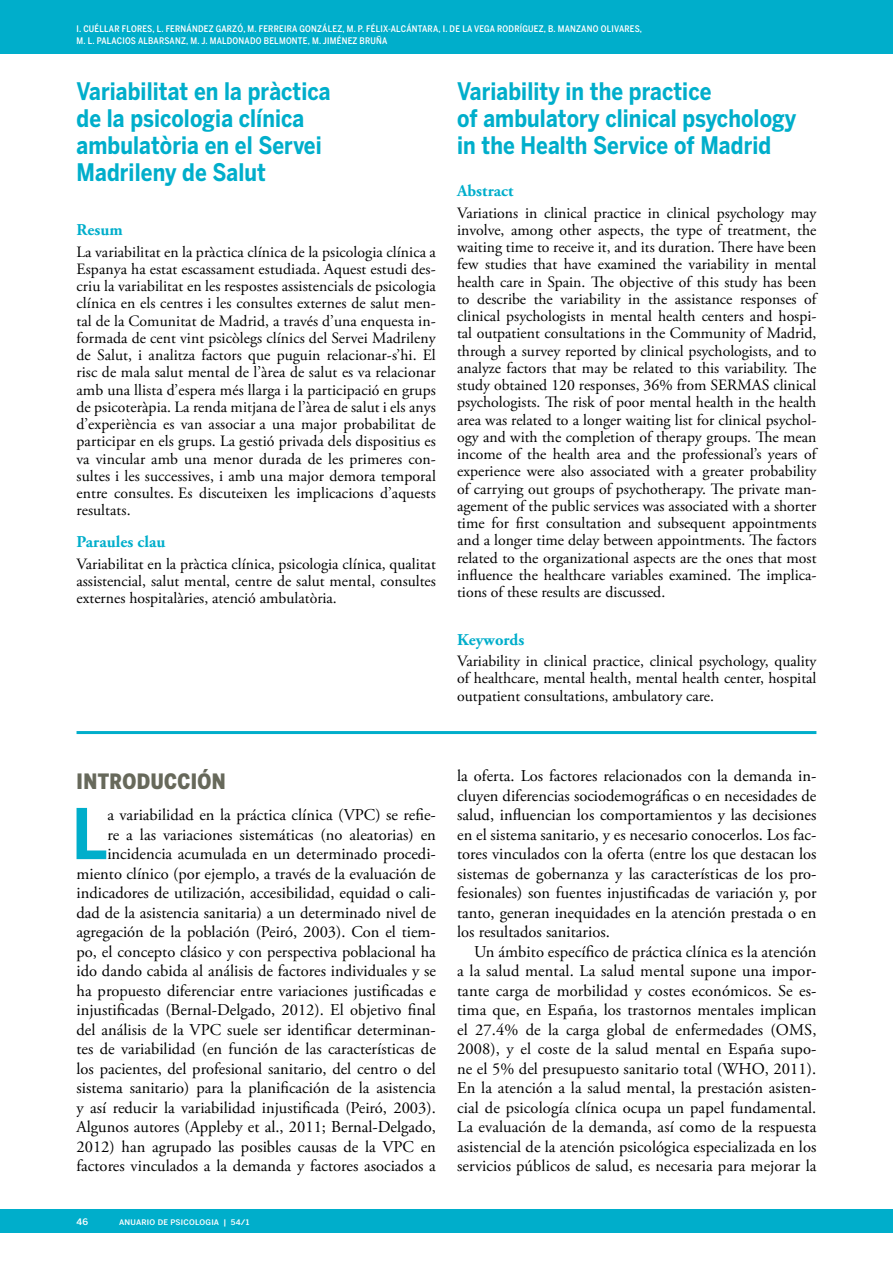
<style>
.page{position:relative;width:893px;height:1263px;background:#fff}
.page>*{position:absolute;margin:0;border:0;box-sizing:border-box;transform-origin:0 0}
.t1{font:700 69.15px "Benton Sans Cond";color:#00aecb}
.t2{font:700 24px/27px "Benton Sans";letter-spacing:.005em;color:#00aecb;scale:.85 1}
.t3{font:900 21px "Benton Sans Cond";letter-spacing:.02em;color:#67695b}
.t4{font:16.5px/19.5px "Adobe Garamond Pro";color:#000;text-align:justify}
.t5{font:700 16.5px "Adobe Garamond Pro";letter-spacing:.005em;color:#00aecb}
.t6{font:15.75px/17.2px "Adobe Garamond Pro";color:#000;text-align:justify}
.t7{font:500 9px/12px "Benton Sans Cond";letter-spacing:.025em;color:#fff}
.t8{font:500 8.85px "Benton Sans Cond";color:#fff;scale:1.18 1}
.t9{font:500 7.65px "Benton Sans Cond";letter-spacing:.025em;color:#fff;scale:1.18 1}
</style>
<div class="page">
<div style="left:0;top:0;width:893px;height:54px;background:#00aecb"></div>
<div style="left:0;top:1209px;width:893px;height:23px;background:#00aecb"></div>
<hr style="left:77px;top:731px;width:739px;height:3px;background:#00aecb">
<p class="t7" style="left:77px;top:23px;width:567px">I. CUÉLLAR FLORES, L. FERNÁNDEZ GARZÓ, M. FERREIRA GONZÁLEZ, M. P. FÉLIX-ALCÁNTARA, I. DE LA VEGA RODRÍGUEZ, B. MANZANO OLIVARES,<br>M. L. PALACIOS ALBARSANZ, M. J. MALDONADO BELMONTE, M. JIMÉNEZ BRUÑA</p>
<h2 class="t2" style="left:77px;top:77px;width:300px">Variabilitat en la pràctica de la psicologia clínica ambulatòria en el Servei<br>Madrileny de Salut</h2>
<p class="t5" style="left:77px;top:220px;width:48px">Resum</p>
<p class="t6" style="left:77px;top:243px;width:361px">La variabilitat en la pràctica clínica de la psicologia clínica a Espanya ha estat escassament estudiada. Aquest estudi des&shy;criu la variabilitat en les respostes assistencials de psicologia clínica en els centres i les consultes externes de salut men&shy;tal de la Comunitat de Madrid, a través d’una enquesta in&shy;formada de cent vint psicòlegs clínics del Servei Madrileny de Salut, i analitza factors que puguin relacionar-s’hi. El risc de mala salut mental de l’àrea de salut es va relacionar amb una llista d’espera més llarga i la participació en grups de psicoteràpia. La renda mitjana de l’àrea de salut i els anys d’experiència es van associar a una major probabilitat de participar en els grups. La gestió privada dels dispositius es va vincular amb una menor durada de les primeres con&shy;sultes i les successives, i amb una major demora temporal entre consultes. Es discuteixen les implicacions d’aquests resultats.</p>
<p class="t5" style="left:77px;top:532px;width:90px">Paraules clau</p>
<p class="t6" style="left:77px;top:555px;width:361px">Variabilitat en la pràctica clínica, psicologia clínica, qualitat assistencial, salut mental, centre de salut mental, consultes externes hospitalàries, atenció ambulatòria.</p>
<h2 class="t2" style="left:457px;top:77px;width:401px">Variability in the practice<br>of ambulatory clinical psychology in the Health Service of Madrid</h2>
<p class="t5" style="left:457px;top:181px;width:58px">Abstract</p>
<p class="t6" style="left:457px;top:204px;width:361px">Variations in clinical practice in clinical psychology may involve, among other aspects, the type of treatment, the waiting time to receive it, and its duration. There have been few studies that have examined the variability in mental health care in Spain. The objective of this study has been to describe the variability in the assistance responses of clinical psychologists in mental health centers and hospi&shy;tal outpatient consultations in the Community of Madrid, through a survey reported by clinical psychologists, and to analyze factors that may be related to this variability. The study obtained 120 responses, 36% from SERMAS clinical psychologists. The risk of poor mental health in the health area was related to a longer waiting list for clinical psychol&shy;ogy and with the completion of therapy groups. The mean income of the health area and the professional’s years of experience were also associated with a greater probability of carrying out groups of psychotherapy. The private man&shy;agement of the public services was associated with a shorter time for first consultation and subsequent appointments and a longer time delay between appointments. The factors related to the organizational aspects are the ones that most influence the healthcare variables examined. The implica&shy;tions of these results are discussed.</p>
<p class="t5" style="left:457px;top:630px;width:69px">Keywords</p>
<p class="t6" style="left:457px;top:653px;width:361px">Variability in clinical practice, clinical psychology, quality of healthcare, mental health, mental health center, hospital outpatient consultations, ambulatory care.</p>
<h3 class="t3" style="left:77px;top:768px;width:151px">INTRODUCCIÓN</h3>
<h1 class="t1" style="left:72px;top:793px;width:37px">L</h1>
<p class="t4" style="left:77px;top:806px;width:361px;text-align:right">a variabilidad en la práctica clínica (VPC) se refie-<br>re a las variaciones sistemáticas (no aleatorias) en incidencia acumulada en un determinado procedi&shy;miento clínico (por ejemplo, a través de la evaluación de indicadores de utilización, accesibilidad, equidad o cali&shy;dad de la asistencia sanitaria) a un determinado nivel de agregación de la población (Peiró, 2003). Con el tiem&shy;po, el concepto clásico y con perspectiva poblacional ha ido dando cabida al análisis de factores individuales y se ha propuesto diferenciar entre variaciones justificadas e injustificadas (Bernal-Delgado, 2012). El objetivo final del análisis de la VPC suele ser identificar determinan&shy;tes de variabilidad (en función de las características de los pacientes, del profesional sanitario, del centro o del sistema sanitario) para la planificación de la asistencia y así reducir la variabilidad injustificada (Peiró, 2003).<br>Algunos autores (Appleby et al., 2011; Bernal-Delgado, 2012) han agrupado las posibles causas de la VPC en factores vinculados a la demanda y factores asociados a</p>
<p class="t8" style="left:77px;top:1216px;width:11px">46</p>
<p class="t9" style="left:119px;top:1217px;width:112px">ANUARIO DE PSICOLOGIA | 54/1</p>
<p class="t4" style="left:457px;top:767px;width:361px">la oferta. Los factores relacionados con la demanda in&shy;cluyen diferencias sociodemográficas o en necesidades de salud, influencian los comportamientos y las decisiones en el sistema sanitario, y es necesario conocerlos. Los fac&shy;tores vinculados con la oferta (entre los que destacan los sistemas de gobernanza y las características de los pro&shy;fesionales) son fuentes injustificadas de variación y, por tanto, generan inequidades en la atención prestada o en los resultados sanitarios.</p>
<p class="t4" style="left:457px;top:942px;width:361px;text-indent:17px">Un ámbito específico de práctica clínica es la atención a la salud mental. La salud mental supone una impor&shy;tante carga de morbilidad y costes económicos. Se es&shy;tima que, en España, los trastornos mentales implican el 27.4% de la carga global de enfermedades (OMS, 2008), y el coste de la salud mental en España supo&shy;ne el 5% del presupuesto sanitario total (WHO, 2011).<br>En la atención a la salud mental, la prestación asisten&shy;cial de psicología clínica ocupa un papel fundamental.<br>La evaluación de la demanda, así como de la respuesta asistencial de la atención psicológica especializada en los servicios públicos de salud, es necesaria para mejorar la</p>
</div>
